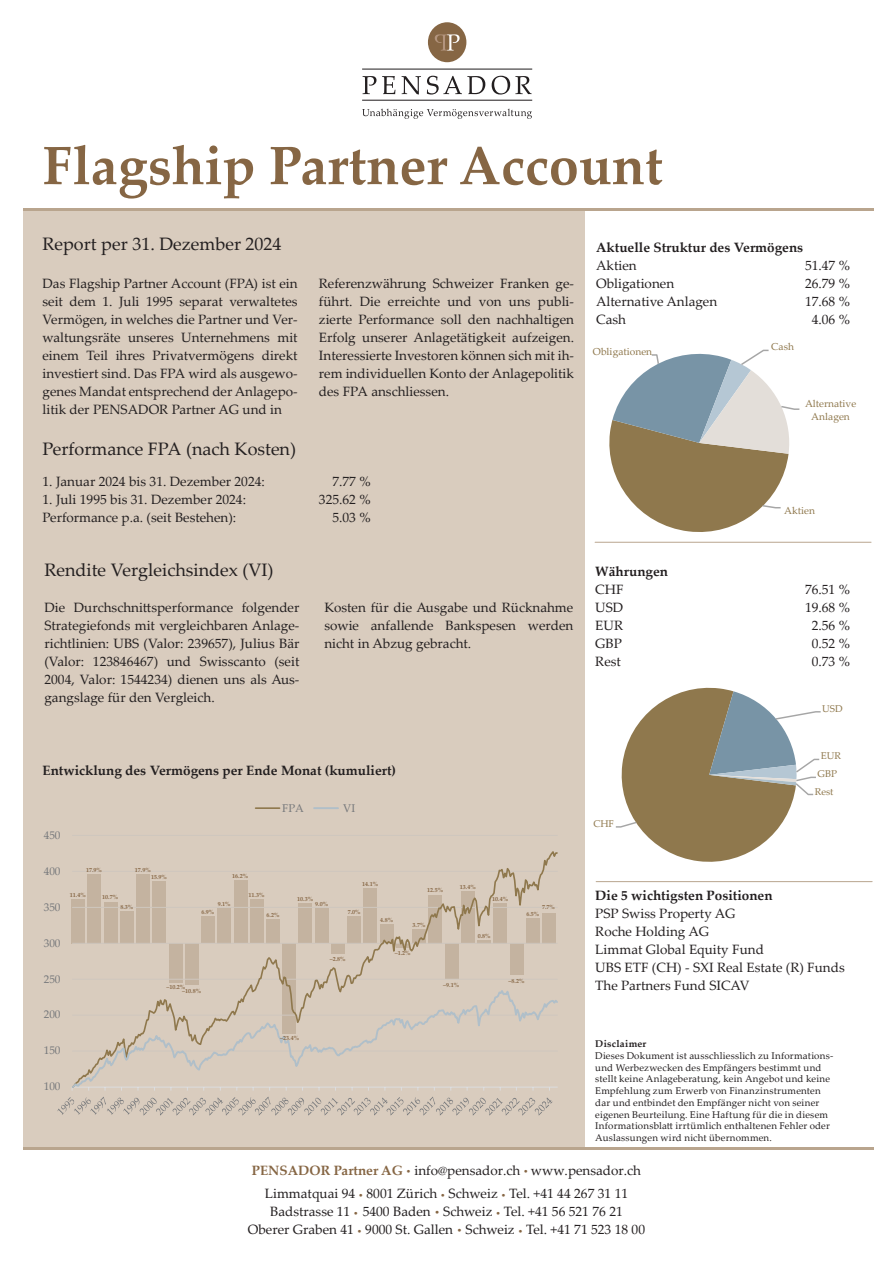
<style>
.page{position:relative;width:893px;height:1263px;background:#fff}
.page>*{position:absolute;margin:0;border:0;box-sizing:border-box;transform-origin:0 0}
.t1{font:700 54px "Palatino Linotype";color:#866644}
.t2{font:18px "Palatino Linotype";color:#231f20}
.t3{font:13.5px/18px "Palatino Linotype";color:#231f20;text-align:justify}
.t4{font:700 13.5px "Palatino Linotype";color:#231f20}
.t5{font:11.25px "Palatino Linotype";color:#76787b}
.t6{font:10.05px/13.8px "Palatino Linotype";color:#8f784d;text-align:center}
.t7{font:9.75px/11.7px "Palatino Linotype";letter-spacing:.015em;color:#231f20}
.t8{font:9.75px/17.5px "Palatino Linotype";color:#8f784d}
.t9{font:700 9.75px "Palatino Linotype";letter-spacing:.025em;color:#231f20}
.t10{font:700 6px "Palatino Linotype";color:#866644}
.s1{font-weight:700;color:#866644}
.s2{font-size:7.95px;color:#866644}
.s3{font-weight:700;font-size:10.2px;color:#866644}
</style>
<div class="page">
<div style="left:23px;top:211px;width:562px;height:938px;background:#d9ccbe"></div>
<hr style="left:23px;top:208px;width:851px;height:2px;background:#b9a58e">
<hr style="left:23px;top:1147px;width:851px;height:2px;background:#b9a58e">
<div style="left:71px;top:899px;width:14px;height:44px;background:#c4b3a0"></div>
<hr style="left:72px;top:835px;width:486px;height:1px;background:#cfc7bf">
<svg style="left:72px;top:851px;width:486px;height:139px"></svg>
<svg style="left:72px;top:990px;width:486px;height:98px"></svg>
<svg style="left:58px;top:1097px;width:495px;height:18px"></svg>
<hr style="left:256px;top:807px;width:24px;height:2px;background:#8f784d">
<hr style="left:314px;top:807px;width:24px;height:2px;background:#b0bfc9">
<hr style="left:595px;top:542px;width:276px;height:1px;background:#b9a58e">
<hr style="left:596px;top:881px;width:276px;height:1px;background:#b9a58e">
<svg style="left:609px;top:349px;width:191px;height:183px"></svg>
<svg style="left:615px;top:687px;width:206px;height:175px"></svg>
<div style="left:428px;top:22px;width:38px;height:40px;background:#866644;border-radius:50%"></div>
<svg style="left:435px;top:34px;width:25px;height:17px"></svg>
<svg style="left:363px;top:76px;width:13px;height:18px"></svg>
<svg style="left:382px;top:76px;width:13px;height:18px"></svg>
<svg style="left:402px;top:76px;width:19px;height:19px"></svg>
<svg style="left:427px;top:76px;width:58px;height:19px"></svg>
<svg style="left:492px;top:76px;width:40px;height:19px"></svg>
<svg style="left:362px;top:109px;width:170px;height:10px"></svg>
<hr style="left:362px;top:100px;width:170px;height:1px;background:#231f20">
<hr style="left:362px;top:69px;width:170px;height:1px;background:#231f20">
<p class="t1" style="left:43px;top:127px;width:622px">Flagship Partner Account</p>
<p class="t2" style="left:43px;top:231px;width:241px">Report per 31. Dezember 2024</p>
<p class="t3" style="left:43px;top:274px;width:257px">Das Flagship Partner Account (FPA) ist ein seit dem 1. Juli 1995 separat verwaltetes Vermögen, in welches die Partner und Ver&shy;waltungsräte unseres Unternehmens mit einem Teil ihres Privatvermögens direkt investiert sind. Das FPA wird als ausgewo&shy;genes Mandat entsprechend der Anlagepo&shy;litik der PENSADOR Partner AG und in</p>
<p class="t2" style="left:43px;top:436px;width:255px">Performance FPA (nach Kosten)</p>
<p class="t3" style="left:43px;top:472px;width:224px">1. Januar 2024 bis 31. Dezember 2024:</p>
<p class="t3" style="left:43px;top:490px;width:205px">1. Juli 1995 bis 31. Dezember 2024:</p>
<p class="t3" style="left:43px;top:508px;width:195px">Performance p.a. (seit Bestehen):</p>
<p class="t3" style="left:319px;top:274px;width:257px">Referenzwährung Schweizer Franken ge&shy;führt. Die erreichte und von uns publi&shy;zierte Performance soll den nachhaltigen Erfolg unserer Anlagetätigkeit aufzeigen.<br>Interessierte Investoren können sich mit ih&shy;rem individuellen Konto der Anlagepolitik des FPA anschliessen.</p>
<p class="t3" style="left:332px;top:472px;width:40px">7.77 %</p>
<p class="t3" style="left:319px;top:490px;width:53px">325.62 %</p>
<p class="t3" style="left:332px;top:508px;width:40px">5.03 %</p>
<p class="t2" style="left:44px;top:557px;width:231px">Rendite Vergleichsindex (VI)</p>
<p class="t3" style="left:44px;top:598px;width:257px">Die Durchschnittsperformance folgender Strategiefonds mit vergleichbaren Anlage&shy;richtlinien: UBS (Valor: 239657), Julius Bär (Valor: 123846467) und Swisscanto (seit 2004, Valor: 1544234) dienen uns als Aus&shy;gangslage für den Vergleich.</p>
<p class="t3" style="left:324px;top:598px;width:251px">Kosten für die Ausgabe und Rücknahme sowie anfallende Bankspesen werden nicht in Abzug gebracht.</p>
<p class="t4" style="left:43px;top:761px;width:355px">Entwicklung des Vermögens per Ende Monat (kumuliert)</p>
<p class="t5" style="left:44px;top:827px;width:18px">450</p>
<p class="t5" style="left:282px;top:800px;width:23px">FPA</p>
<p class="t5" style="left:343px;top:800px;width:13px">VI</p>
<p class="t5" style="left:44px;top:863px;width:18px">400</p>
<p class="t5" style="left:44px;top:899px;width:18px">350</p>
<p class="t5" style="left:44px;top:935px;width:18px">300</p>
<p class="t5" style="left:44px;top:971px;width:18px">250</p>
<p class="t5" style="left:44px;top:1006px;width:18px">200</p>
<p class="t5" style="left:44px;top:1042px;width:18px">150</p>
<p class="t10" style="left:86px;top:865px;width:17px">17.9%</p>
<p class="t10" style="left:70px;top:890px;width:17px">11.4%</p>
<p class="t10" style="left:102px;top:893px;width:17px">10.7%</p>
<p class="t10" style="left:135px;top:865px;width:17px">17.9%</p>
<p class="t10" style="left:151px;top:873px;width:17px">15.9%</p>
<p class="t10" style="left:120px;top:902px;width:14px">8.3%</p>
<p class="t10" style="left:232px;top:872px;width:17px">16.2%</p>
<p class="t10" style="left:218px;top:900px;width:14px">9.1%</p>
<p class="t10" style="left:201px;top:908px;width:14px">6.9%</p>
<p class="t10" style="left:249px;top:891px;width:17px">11.3%</p>
<p class="t10" style="left:267px;top:911px;width:14px">6.2%</p>
<p class="t10" style="left:166px;top:983px;width:20px">–10.2%</p>
<p class="t10" style="left:182px;top:986px;width:20px">–10.8%</p>
<p class="t10" style="left:297px;top:895px;width:17px">10.3%</p>
<p class="t10" style="left:315px;top:900px;width:14px">9.0%</p>
<p class="t10" style="left:362px;top:880px;width:17px">14.1%</p>
<p class="t10" style="left:348px;top:907px;width:14px">7.0%</p>
<p class="t10" style="left:380px;top:916px;width:14px">4.8%</p>
<p class="t10" style="left:427px;top:886px;width:17px">12.5%</p>
<p class="t10" style="left:413px;top:920px;width:14px">3.7%</p>
<p class="t10" style="left:330px;top:955px;width:17px">–2.8%</p>
<p class="t10" style="left:395px;top:949px;width:17px">–1.2%</p>
<p class="t10" style="left:460px;top:883px;width:17px">13.4%</p>
<p class="t10" style="left:492px;top:894px;width:17px">10.4%</p>
<p class="t10" style="left:478px;top:932px;width:14px">0.8%</p>
<p class="t10" style="left:542px;top:902px;width:14px">7.7%</p>
<p class="t10" style="left:526px;top:909px;width:14px">6.5%</p>
<p class="t10" style="left:443px;top:980px;width:17px">–9.1%</p>
<p class="t10" style="left:509px;top:977px;width:17px">–8.2%</p>
<p class="t10" style="left:280px;top:1034px;width:20px">–23.4%</p>
<p class="t5" style="left:44px;top:1078px;width:18px">100</p>
<p class="t4" style="left:596px;top:238px;width:209px">Aktuelle Struktur des Vermögens</p>
<p class="t3" style="left:596px;top:256px;width:42px">Aktien</p>
<p class="t3" style="left:596px;top:274px;width:80px">Obligationen</p>
<p class="t3" style="left:596px;top:292px;width:123px">Alternative Anlagen</p>
<p class="t3" style="left:596px;top:310px;width:31px">Cash</p>
<p class="t3" style="left:805px;top:256px;width:47px">51.47 %</p>
<p class="t3" style="left:805px;top:274px;width:47px">26.79 %</p>
<p class="t3" style="left:805px;top:292px;width:47px">17.68 %</p>
<p class="t3" style="left:812px;top:310px;width:40px">4.06 %</p>
<p class="t6" style="left:593px;top:344px;width:61px">Obligationen</p>
<p class="t4" style="left:595px;top:562px;width:74px">Währungen</p>
<p class="t3" style="left:595px;top:580px;width:30px">CHF</p>
<p class="t3" style="left:595px;top:598px;width:30px">USD</p>
<p class="t3" style="left:595px;top:616px;width:29px">EUR</p>
<p class="t3" style="left:595px;top:634px;width:28px">GBP</p>
<p class="t3" style="left:595px;top:652px;width:27px">Rest</p>
<p class="t8" style="left:593px;top:815px;width:22px">CHF</p>
<p class="t6" style="left:771px;top:340px;width:24px">Cash</p>
<p class="t6" style="left:805px;top:396px;width:53px">Alternative<br>Anlagen</p>
<p class="t6" style="left:784px;top:503px;width:32px">Aktien</p>
<p class="t3" style="left:805px;top:580px;width:47px">76.51 %</p>
<p class="t3" style="left:805px;top:598px;width:47px">19.68 %</p>
<p class="t3" style="left:812px;top:616px;width:40px">2.56 %</p>
<p class="t3" style="left:812px;top:634px;width:40px">0.52 %</p>
<p class="t3" style="left:812px;top:652px;width:40px">0.73 %</p>
<p class="t8" style="left:822px;top:699px;width:22px">USD</p>
<p class="t8" style="left:815px;top:747px;width:28px;text-indent:6px">EUR<br>GBP<br>Rest</p>
<p class="t4" style="left:595px;top:886px;width:179px">Die 5 wichtigsten Positionen</p>
<p class="t3" style="left:595px;top:904px;width:142px">PSP Swiss Property AG</p>
<p class="t3" style="left:595px;top:922px;width:170px">Roche Holding AG<br>Limmat Global Equity Fund</p>
<p class="t3" style="left:595px;top:958px;width:251px">UBS ETF (CH) - SXI Real Estate (R) Funds</p>
<p class="t3" style="left:595px;top:976px;width:156px">The Partners Fund SICAV</p>
<p class="t9" style="left:595px;top:1037px;width:53px">Disclaimer</p>
<p class="t7" style="left:595px;top:1049px;width:239px">Dieses Dokument ist ausschliesslich zu Informations&shy;und Werbezwecken des Empfängers bestimmt und stellt keine Anlageberatung, kein Angebot und keine Empfehlung zum Erwerb von Finanzinstrumenten dar und entbindet den Empfänger nicht von seiner eigenen Beurteilung. Eine Haftung für die in diesem Informationsblatt irrtümlich enthaltenen Fehler oder Auslassungen wird nicht übernommen.</p>
<p class="t3" style="left:252px;top:1161px;width:391px"><span class="s1">PENSADOR Partner AG</span> <span class="s2">•</span> info@pensador.ch <span class="s2">•</span> www.pensador.ch</p>
<p class="t3" style="left:265px;top:1184px;width:365px">Limmatquai 94 <span class="s2">•</span> 8001 Zürich <span class="s2">•</span> Schweiz <span class="s2">•</span> Tel. +41 44 267 31 11</p>
<p class="t3" style="left:270px;top:1202px;width:354px">Badstrasse 11 <span class="s2">•</span> 5400 Baden <span class="s3">•</span> Schweiz <span class="s2">•</span> Tel. +41 56 521 76 21</p>
<p class="t3" style="left:248px;top:1220px;width:399px">Oberer Graben 41 <span class="s2">•</span> 9000 St. Gallen <span class="s3">•</span> Schweiz <span class="s2">•</span> Tel. +41 71 523 18 00</p>
</div>
